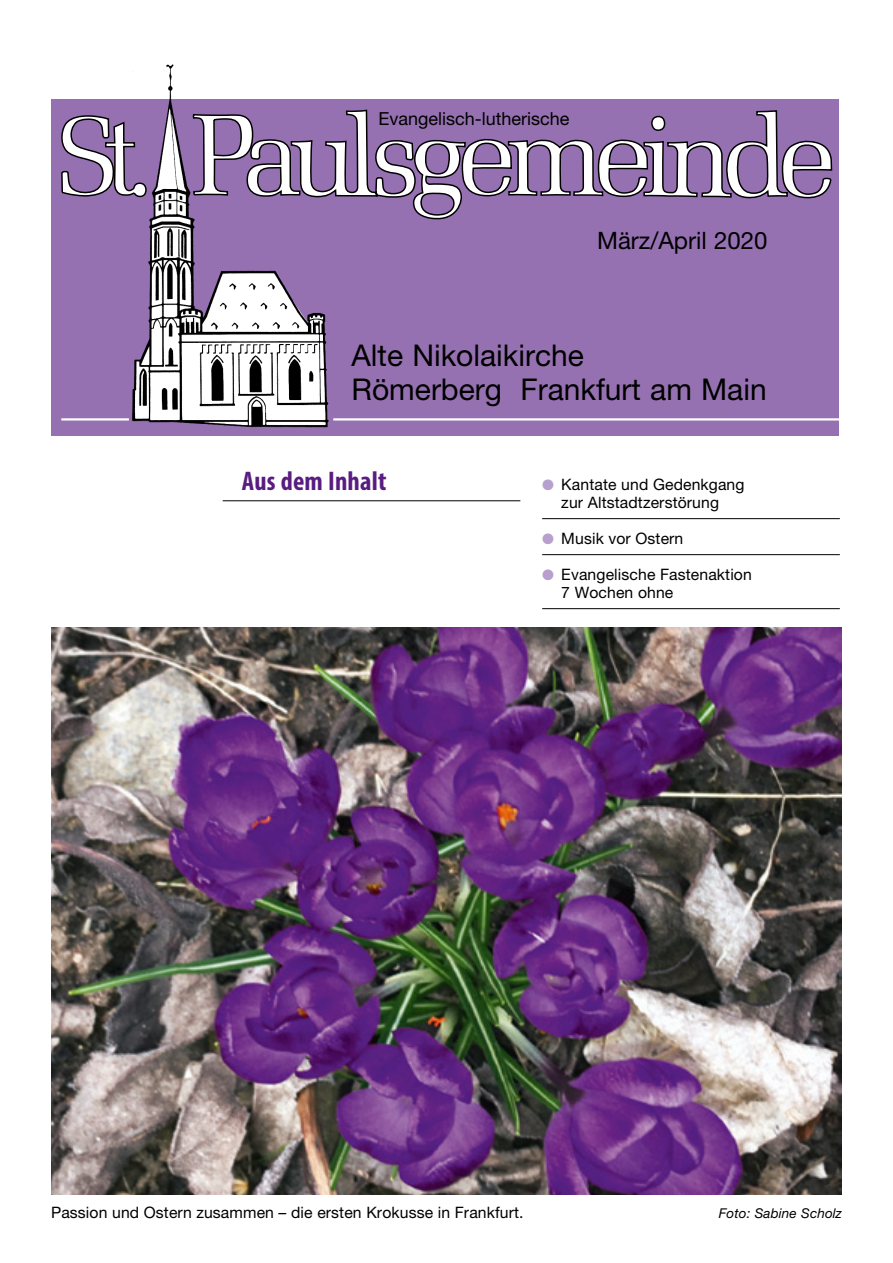
<style>
.page{position:relative;width:893px;height:1263px;background:#fff}
.page>*{position:absolute;margin:0;border:0;box-sizing:border-box;transform-origin:0 0}
.t1{font:30px "Helvetica Neue";color:#000}
.t2{font:700 condensed 27px "Myriad Pro";letter-spacing:.01em;color:#591d81}
.t3{font:24px "Helvetica Neue";color:#000}
.t4{font:18px "Helvetica Neue";color:#000}
.Grundtext{font:15.75px/18px "Helvetica Neue LT Std";letter-spacing:.01em;color:#000;text-align:center}
.Grundtext-2{font:italic 13.5px "Helvetica Neue LT Std";letter-spacing:.01em;color:#000}
.s1{color:#b7a0cd}
</style>
<div class="page">
<div style="left:51px;top:99px;width:788px;height:337px;background:#9671b1"></div>
<img style="left:125px;top:64px;width:209px;height:364px">
<svg style="left:61px;top:112px;width:86px;height:86px"></svg>
<svg style="left:192px;top:109px;width:641px;height:129px"></svg>
<hr style="left:61px;top:418px;width:68px;height:2px;background:#fff">
<hr style="left:333px;top:418px;width:506px;height:2px;background:#fff">
<hr style="left:223px;top:500px;width:297px;height:1px;background:#000">
<hr style="left:542px;top:518px;width:298px;height:1px;background:#000">
<hr style="left:542px;top:554px;width:298px;height:1px;background:#000">
<hr style="left:542px;top:608px;width:298px;height:1px;background:#000">
<img style="left:51px;top:627px;width:791px;height:567px">
<p class="t4" style="left:378px;top:108px;width:193px">Evangelisch-lutherische</p>
<p class="t3" style="left:597px;top:226px;width:172px">März/April 2020</p>
<p class="t1" style="left:351px;top:337px;width:234px">Alte Nikolaikirche</p>
<p class="t1" style="left:351px;top:372px;width:417px">Römerberg Frankfurt am Main</p>
<p class="t2" style="left:242px;top:464px;width:146px">Aus dem Inhalt</p>
<p class="Grundtext" style="left:542px;top:475px;width:204px"><span class="s1">●</span> Kantate und Gedenkgang zur Altstadtzerstörung</p>
<p class="Grundtext" style="left:542px;top:529px;width:143px"><span class="s1">●</span> Musik vor Ostern</p>
<p class="Grundtext" style="left:561px;top:565px;width:192px;text-align:left;text-indent:-19px"><span class="s1">●</span> Evangelische Fastenaktion<br>7 Wochen ohne</p>
<p class="Grundtext" style="left:51px;top:1203px;width:474px">Passion und Ostern zusammen – die ersten Krokusse in Frankfurt.</p>
<p class="Grundtext-2" style="left:719px;top:1205px;width:125px">Foto: Sabine Scholz</p>
</div>
